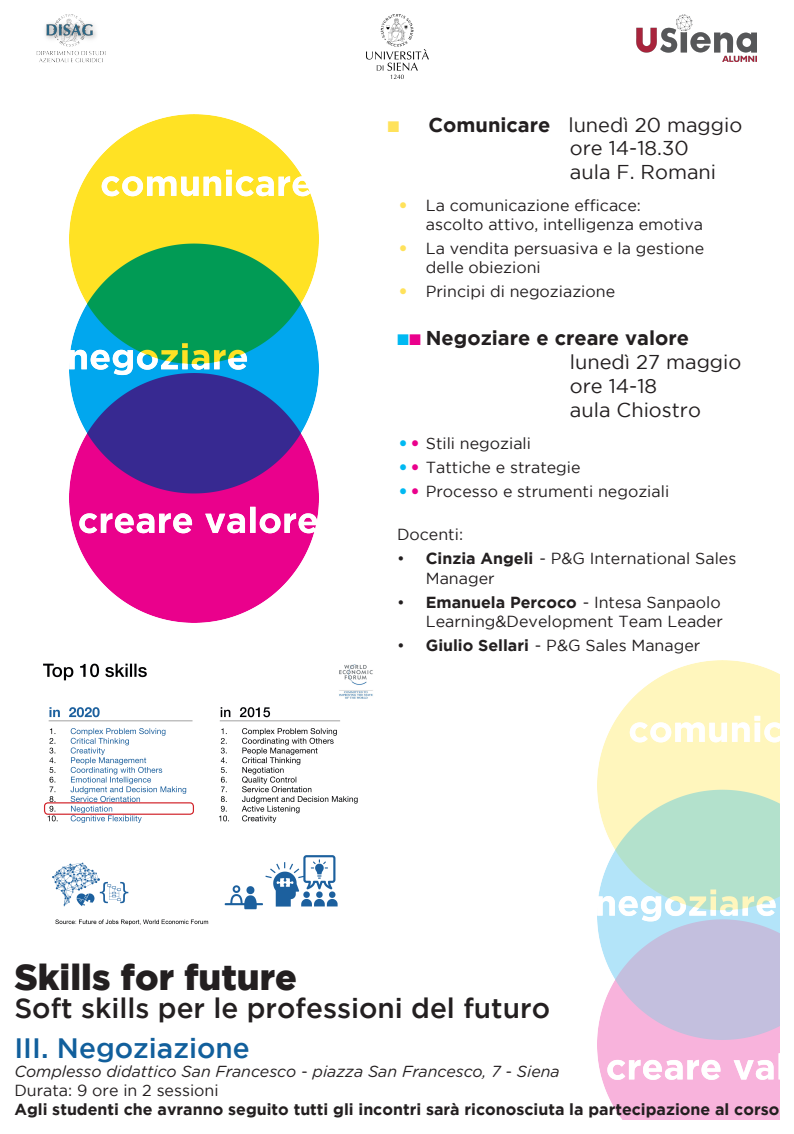
<style>
.page{position:relative;width:794px;height:1134px;background:#fff}
.page>*{position:absolute;margin:0;border:0;box-sizing:border-box;transform-origin:0 0}
.t1{font:900 36px "Gotham";color:#231f20}
.t2{font:500 28px "Gotham";color:#231f20}
.t3{font:500 28px "Gotham";color:#115f9c}
.t4{font:20px/24px "Gotham";color:#231f20}
.t5{font:700 20px "Gotham";color:#231f20}
.t6{font:20px "Lucida Console";color:#ea018c}
.t7{font:16px/19.2px "Gotham";color:#231f20}
.t8{font:700 16px "Gotham";color:#231f20}
.t9{font:italic 16px "Gotham Rounded";color:#231f20}
.s1{font-family:"Lucida Console";color:#ffe25b}
.s2{font-weight:700}
.s3{font-family:"Lucida Console";font-size:20px;color:#ffe25b}
.s4{font-family:"Lucida Console";font-weight:400;color:#00b9f2}
.s5{font-family:"Lucida Console";font-weight:400;color:#ea018c}
.s6{font-family:"Lucida Console";font-size:20px;color:#00b9f2}
</style>
<div class="page">
<img style="left:598px;top:661px;width:181px;height:458px">
<img style="left:37px;top:14px;width:69px;height:49px">
<img style="left:366px;top:14px;width:62px;height:64px">
<img style="left:43px;top:663px;width:315px;height:262px">
<div style="left:44px;top:802px;width:150px;height:13px;border:1px solid #d1232a;border-radius:3px"></div>
<img style="left:70px;top:114px;width:248px;height:508px">
<img style="left:637px;top:14px;width:119px;height:47px">
<img style="left:328px;top:664px;width:45px;height:35px">
<p class="t4" style="left:387px;top:112px;width:356px"><span class="s1">■</span> <span class="s2">Comunicare</span> lunedì 20 maggio</p>
<p class="t4" style="left:570px;top:135px;width:120px">ore 14-18.30</p>
<p class="t4" style="left:570px;top:159px;width:148px">aula F. Romani</p>
<p class="t7" style="left:426px;top:195px;width:279px;text-indent:-29px"><span class="s3">•</span> La comunicazione efficace:<br>ascolto attivo, intelligenza emotiva</p>
<p class="t7" style="left:426px;top:238px;width:280px;text-indent:-29px"><span class="s3">•</span> La vendita persuasiva e la gestione delle obiezioni</p>
<p class="t7" style="left:397px;top:282px;width:220px"><span class="s3">•</span> Principi di negoziazione</p>
<p class="t5" style="left:397px;top:327px;width:293px"><span class="s4">■</span><span class="s5">■</span> Negoziare e creare valore</p>
<p class="t4" style="left:570px;top:350px;width:173px">lunedì 27 maggio ore 14-18<br>aula Chiostro</p>
<p class="t7" style="left:397px;top:434px;width:135px"><span class="s6">•</span> Stili negoziali</p>
<p class="t7" style="left:397px;top:458px;width:185px"><span class="s6">•</span> Tattiche e strategie</p>
<p class="t7" style="left:397px;top:482px;width:274px"><span class="s6">•</span> Processo e strumenti negoziali</p>
<p class="t7" style="left:397px;top:525px;width:68px">Docenti:</p>
<p class="t7" style="left:397px;top:549px;width:341px">• <span class="s2">Cinzia Angeli</span> - P&amp;G International Sales</p>
<p class="t7" style="left:426px;top:568px;width:70px">Manager</p>
<p class="t7" style="left:397px;top:592px;width:325px">• <span class="s2">Emanuela Percoco</span> - Intesa Sanpaolo</p>
<p class="t7" style="left:426px;top:611px;width:298px">Learning&amp;Development Team Leader</p>
<p class="t7" style="left:397px;top:635px;width:305px">• <span class="s2">Giulio Sellari</span> - P&amp;G Sales Manager</p>
<p class="t6" style="left:409px;top:433px;width:14px">•</p>
<p class="t6" style="left:409px;top:457px;width:14px">•</p>
<p class="t6" style="left:409px;top:481px;width:14px">•</p>
<p class="t1" style="left:14px;top:956px;width:284px">Skills for future</p>
<p class="t2" style="left:14px;top:992px;width:537px">Soft skills per le professioni del futuro</p>
<p class="t3" style="left:14px;top:1032px;width:237px">III. Negoziazione</p>
<p class="t9" style="left:14px;top:1060px;width:547px">Complesso didattico San Francesco - piazza San Francesco, 7 - Siena</p>
<p class="t7" style="left:14px;top:1080px;width:206px">Durata: 9 ore in 2 sessioni</p>
<p class="t8" style="left:14px;top:1100px;width:766px">Agli studenti che avranno seguito tutti gli incontri sarà riconosciuta la partecipazione al corso</p>
</div>
